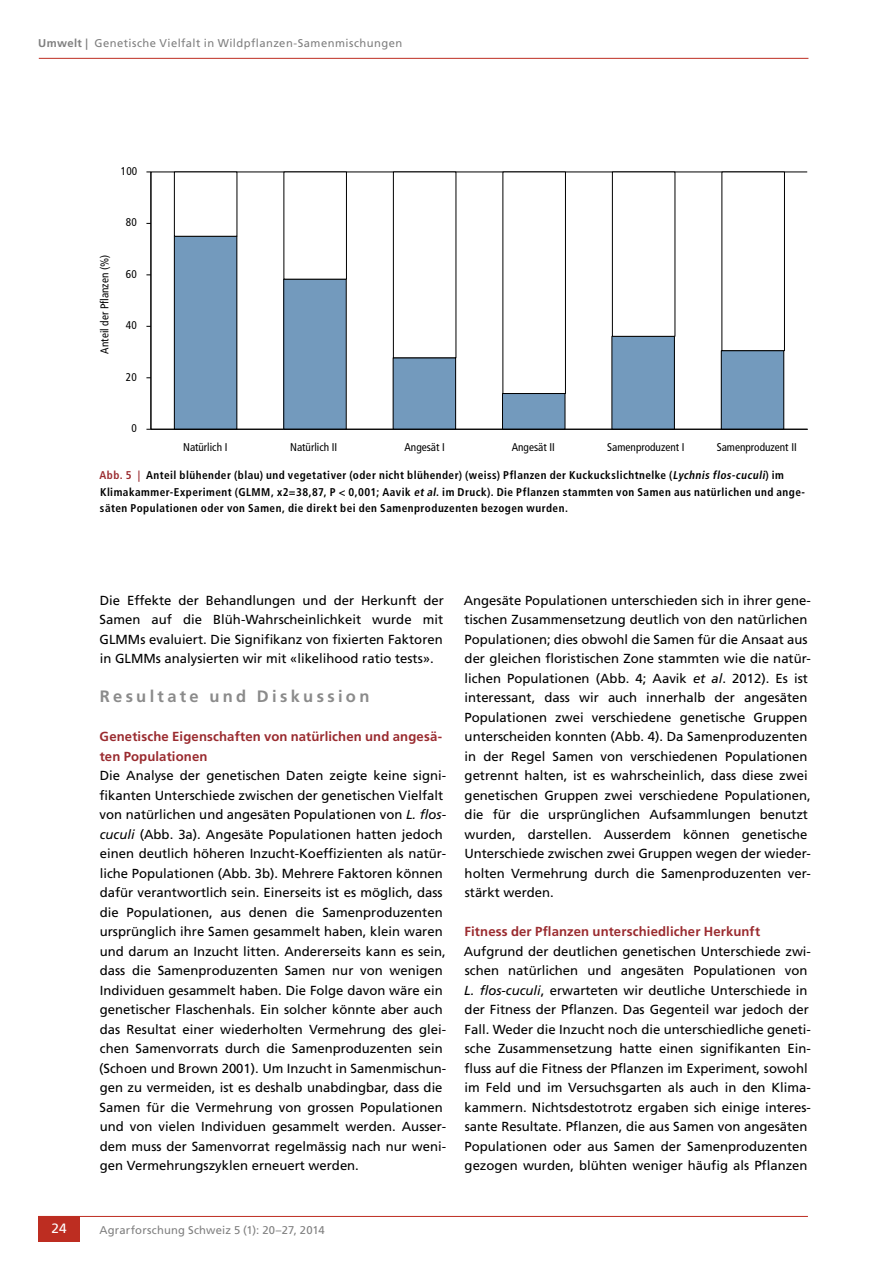
<style>
.page{position:relative;width:893px;height:1263px;background:#fff}
.page>*{position:absolute;margin:0;border:0;box-sizing:border-box;transform-origin:0 0}
.t1{font:700 16.5px "Frutiger LT Std";letter-spacing:.2em;color:#8b8b8b}
.t2{font:13.5px "Frutiger LT Std";color:#fff}
.t3{font:13.2px/19.5px "Frutiger LT Std";color:#000}
.t4{font:700 13.2px/19.5px "Frutiger LT Std";letter-spacing:.01em;color:#9a2b2f}
.t5{font:700 condensed 11.25px/16.5px "Frutiger LT Std";letter-spacing:.04em;color:#000}
.t6{font:condensed 11.25px "Frutiger LT Std";color:#000}
.t7{font:11.25px "Frutiger LT Std";letter-spacing:.035em;color:#808080}
.s1{font-weight:700}
.s2{color:#9a2b2f}
.s3{font-style:italic}
</style>
<div class="page">
<hr style="left:39px;top:58px;width:769px;height:1px;background:#bd2d21">
<hr style="left:38px;top:1216px;width:770px;height:1px;background:#bd2d21">
<div style="left:38px;top:1216px;width:42px;height:26px;background:#bd2d21"></div>
<svg style="left:174px;top:394px;width:610px;height:35px"></svg>
<svg style="left:174px;top:172px;width:611px;height:222px"></svg>
<hr style="left:151px;top:172px;width:1px;height:257px;background:#000">
<hr style="left:151px;top:429px;width:657px;height:1px;background:#000">
<p class="t7" style="left:38px;top:36px;width:366px"><span class="s1">Umwelt |</span> Genetische Vielfalt in Wildpflanzen-Samenmischungen</p>
<p class="t6" style="left:121px;top:164px;width:18px">100</p>
<p class="t6" style="left:98px;top:354px;width:100px;rotate:-90deg">Anteil der Pflanzen (%)</p>
<p class="t6" style="left:126px;top:216px;width:12px">80</p>
<p class="t6" style="left:126px;top:267px;width:12px">60</p>
<p class="t6" style="left:126px;top:319px;width:12px">40</p>
<p class="t6" style="left:126px;top:370px;width:12px">20</p>
<p class="t6" style="left:131px;top:422px;width:7px">0</p>
<p class="t6" style="left:183px;top:441px;width:46px">Natürlich I</p>
<p class="t6" style="left:290px;top:441px;width:49px">Natürlich II</p>
<p class="t6" style="left:404px;top:441px;width:42px">Angesät I</p>
<p class="t6" style="left:512px;top:441px;width:45px">Angesät II</p>
<p class="t6" style="left:607px;top:441px;width:79px">Samenproduzent I</p>
<p class="t6" style="left:717px;top:441px;width:82px">Samenproduzent II</p>
<p class="t5" style="left:100px;top:467px;width:707px"><span class="s2">Abb. 5 |</span> Anteil blühender (blau) und vegetativer (oder nicht blühender) (weiss) Pflanzen der Kuckuckslichtnelke (<span class="s3">Lychnis flos-cuculi</span>) im<br>Klimakammer-Experiment (GLMM, x2=38,87, P &lt; 0,001; Aavik <span class="s3">et al</span>. im Druck). Die Pflanzen stammten von Samen aus natürlichen und ange&shy;säten Populationen oder von Samen, die direkt bei den Samenproduzenten bezogen wurden.</p>
<p class="t3" style="left:100px;top:590px;width:346px;text-align:justify">Die Effekte der Behandlungen und der Herkunft der Samen auf die Blüh-Wahrscheinlichkeit wurde mit GLMMs evaluiert. Die Signifikanz von fixierten Faktoren in GLMMs analysierten wir mit «likelihood ratio tests».</p>
<p class="t1" style="left:100px;top:687px;width:271px">Resultate und Diskussion</p>
<p class="t4" style="left:100px;top:727px;width:344px">Genetische Eigenschaften von natürlichen und angesä&shy;ten Populationen</p>
<p class="t3" style="left:99px;top:766px;width:348px">Die Analyse der genetischen Daten zeigte keine signi&shy;fikanten Unterschiede zwischen der genetischen Vielfalt von natürlichen und angesäten Populationen von <span class="s3">L. flos&shy;cuculi</span> (Abb. 3a). Angesäte Populationen hatten jedoch einen deutlich höheren Inzucht-Koeffizienten als natür&shy;liche Populationen (Abb. 3b). Mehrere Faktoren können dafür verantwortlich sein. Einerseits ist es möglich, dass die Populationen, aus denen die Samenproduzenten ursprünglich ihre Samen gesammelt haben, klein waren und darum an Inzucht litten. Andererseits kann es sein, dass die Samenproduzenten Samen nur von wenigen Individuen gesammelt haben. Die Folge davon wäre ein genetischer Flaschenhals. Ein solcher könnte aber auch das Resultat einer wiederholten Vermehrung des glei&shy;chen Samenvorrats durch die Samenproduzenten sein (Schoen und Brown 2001). Um Inzucht in Samenmischun&shy;gen zu vermeiden, ist es deshalb unabdingbar, dass die Samen für die Vermehrung von grossen Populationen und von vielen Individuen gesammelt werden. Ausser&shy;dem muss der Samenvorrat regelmässig nach nur weni&shy;gen Vermehrungszyklen erneuert werden.</p>
<p class="t3" style="left:464px;top:590px;width:349px">Angesäte Populationen unterschieden sich in ihrer gene&shy;tischen Zusammensetzung deutlich von den natürlichen Populationen; dies obwohl die Samen für die Ansaat aus der gleichen floristischen Zone stammten wie die natür&shy;lichen Populationen (Abb. 4; Aavik <span class="s3">et al</span>. 2012). Es ist interessant, dass wir auch innerhalb der angesäten Populationen zwei verschiedene genetische Gruppen unterscheiden konnten (Abb. 4). Da Samenproduzenten in der Regel Samen von verschiedenen Populationen getrennt halten, ist es wahrscheinlich, dass diese zwei genetischen Gruppen zwei verschiedene Populationen, die für die ursprünglichen Aufsammlungen benutzt wurden, darstellen. Ausserdem können genetische Unterschiede zwischen zwei Gruppen wegen der wieder&shy;holten Vermehrung durch die Samenproduzenten ver&shy;stärkt werden.</p>
<p class="t4" style="left:465px;top:922px;width:297px">Fitness der Pflanzen unterschiedlicher Herkunft</p>
<p class="t3" style="left:464px;top:941px;width:349px">Aufgrund der deutlichen genetischen Unterschiede zwi&shy;schen natürlichen und angesäten Populationen von <span class="s3">L. flos-cuculi</span>, erwarteten wir deutliche Unterschiede in der Fitness der Pflanzen. Das Gegenteil war jedoch der Fall. Weder die Inzucht noch die unterschiedliche geneti&shy;sche Zusammensetzung hatte einen signifikanten Ein&shy;fluss auf die Fitness der Pflanzen im Experiment, sowohl im Feld und im Versuchsgarten als auch in den Klima&shy;kammern. Nichtsdestotrotz ergaben sich einige interes&shy;sante Resultate. Pflanzen, die aus Samen von angesäten Populationen oder aus Samen der Samenproduzenten gezogen wurden, blühten weniger häufig als Pflanzen</p>
<p class="t2" style="left:51px;top:1221px;width:17px">24</p>
<p class="t7" style="left:99px;top:1223px;width:227px">Agrarforschung Schweiz 5 (1): 20–27, 2014</p>
</div>
